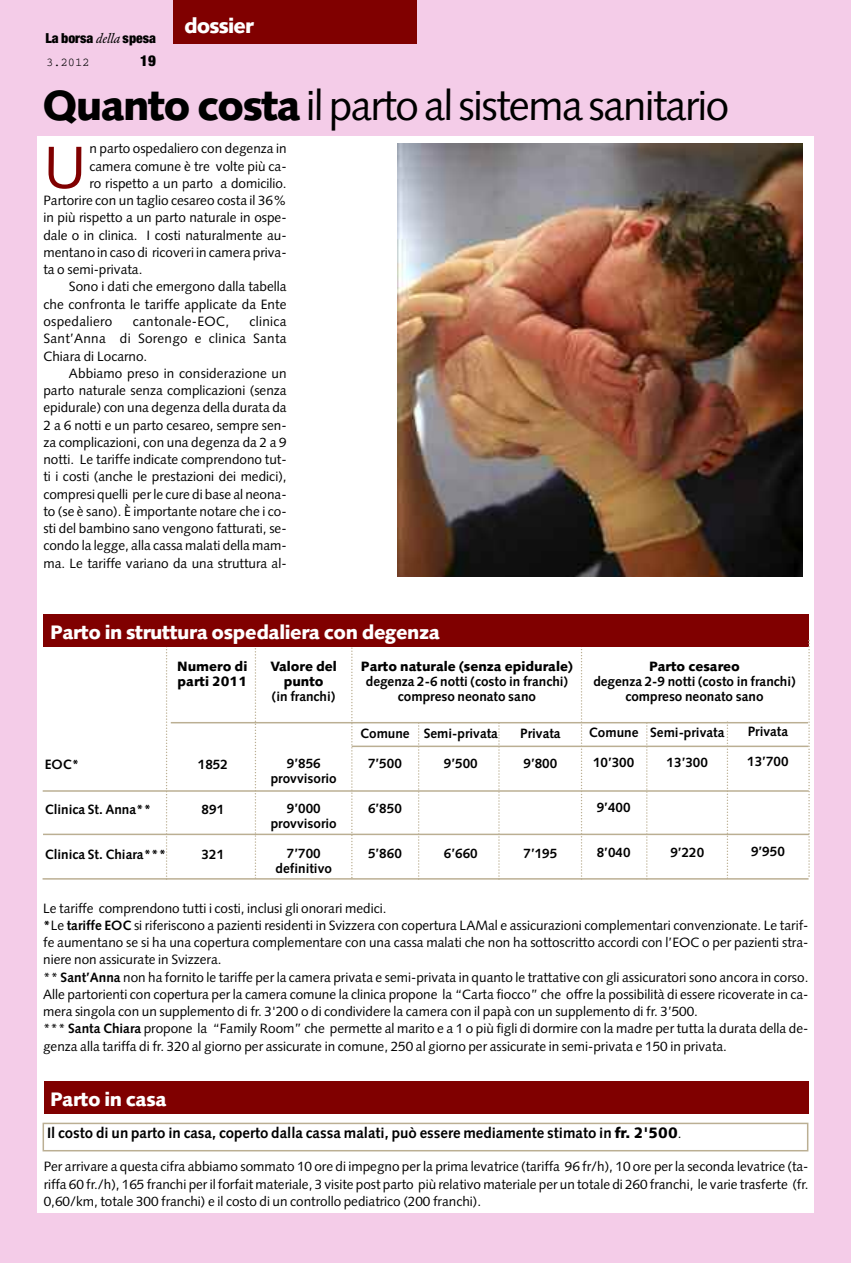
<style>
.page{position:relative;width:851px;height:1263px;background:#fff}
.page>*{position:absolute;margin:0;border:0;box-sizing:border-box;transform-origin:0 0}
.t1{font:59.55px "Syntax";color:#800000}
.t2{font:42px "Syntax";letter-spacing:-.035em;color:#000}
.t3{font:900 21px "Syntax";letter-spacing:-.04em;color:#fff}
.t4{font:900 19.5px "Syntax";letter-spacing:-.02em;color:#fff}
.t5{font:700 15px "Syntax";color:#000}
.t6{font:900 condensed 15px "Helvetica Neue";color:#000}
.t7{font:900 condensed 13.8px "Helvetica Neue";color:#000}
.t8{font:13.5px/17.2px "Syntax";color:#000;text-align:justify}
.t9{font:700 13.5px/15px "Syntax";color:#000;text-align:center}
.t10{font:900 13.5px/15px "Syntax";color:#000}
.t11{font:13.5px "Syntax";letter-spacing:.02em;color:#000}
.t12{font:12px "Courier";color:#000}
.s1{font-family:"Garamond BE";font-weight:400;font-style:italic;font-stretch:normal}
.s2{font-weight:900}
.s3{font-weight:700}
.s4{font-weight:400;font-size:13.5px}
</style>
<div class="page">
<div style="left:0;top:0;width:850px;height:1263px;background:#f4cce8"></div>
<div style="left:38px;top:136px;width:775px;height:1077px;background:#fff"></div>
<div style="left:173px;top:0;width:244px;height:44px;background:#800000"></div>
<svg style="left:580px;top:647px;width:2px;height:230px"></svg>
<svg style="left:255px;top:648px;width:1px;height:230px"></svg>
<svg style="left:351px;top:647px;width:1px;height:231px"></svg>
<svg style="left:166px;top:647px;width:1px;height:230px"></svg>
<div style="left:44px;top:614px;width:764px;height:33px;background:#800000"></div>
<div style="left:44px;top:1081px;width:764px;height:33px;background:#800000"></div>
<svg style="left:418px;top:723px;width:1px;height:154px"></svg>
<svg style="left:498px;top:723px;width:1px;height:154px"></svg>
<svg style="left:646px;top:723px;width:1px;height:154px"></svg>
<svg style="left:726px;top:721px;width:2px;height:157px"></svg>
<svg style="left:808px;top:640px;width:1px;height:237px"></svg>
<hr style="left:171px;top:722px;width:637px;height:1px;background:#bbaf93">
<hr style="left:43px;top:790px;width:765px;height:2px;background:#bbaf93">
<hr style="left:43px;top:834px;width:766px;height:1px;background:#bbaf93">
<hr style="left:43px;top:878px;width:765px;height:2px;background:#bbaf93">
<hr style="left:352px;top:746px;width:456px;height:1px;background:#bbaf93">
<div style="left:43px;top:1123px;width:765px;height:28px;border:2px solid #bbaf93"></div>
<img style="left:397px;top:143px;width:405px;height:433px">
<p class="t7" style="left:45px;top:34px;width:112px">La borsa <span class="s1">della</span> spesa</p>
<p class="t12" style="left:46px;top:58px;width:45px">3.2012</p>
<p class="t6" style="left:140px;top:55px;width:17px">19</p>
<h3 class="t3" style="left:184px;top:17px;width:71px">dossier</h3>
<h2 class="t2" style="left:43px;top:88px;width:688px"><span class="s2">Quanto costa</span> il parto al sistema sanitario</h2>
<h1 class="t1" style="left:43px;top:143px;width:44px">U</h1>
<p class="t8" style="left:90px;top:141px;width:198px">n parto ospedaliero con degenza in</p>
<p class="t8" style="left:90px;top:159px;width:198px">camera comune è tre volte più ca-</p>
<p class="t8" style="left:90px;top:176px;width:198px">ro rispetto a un parto a domicilio.</p>
<p class="t8" style="left:43px;top:193px;width:245px">Partorire con un taglio cesareo costa il 36%</p>
<p class="t8" style="left:43px;top:210px;width:245px">in più rispetto a un parto naturale in ospe-</p>
<p class="t8" style="left:43px;top:228px;width:245px">dale o in clinica. I costi naturalmente au-</p>
<p class="t8" style="left:43px;top:245px;width:245px">mentano in caso di ricoveri in camera priva-</p>
<p class="t8" style="left:43px;top:262px;width:100px">ta o semi-privata.</p>
<p class="t8" style="left:69px;top:279px;width:219px">Sono i dati che emergono dalla tabella</p>
<p class="t8" style="left:43px;top:297px;width:245px">che confronta le tariffe applicate da Ente</p>
<p class="t11" style="left:43px;top:316px;width:70px">ospedaliero</p>
<p class="t11" style="left:133px;top:316px;width:98px">cantonale-EOC,</p>
<p class="t8" style="left:43px;top:314px;width:245px;text-indent:206px">clinica Sant’Anna di Sorengo e clinica Santa Chiara di Locarno.</p>
<p class="t8" style="left:43px;top:366px;width:245px;text-indent:26px">Abbiamo preso in considerazione un parto naturale senza complicazioni (senza epidurale) con una degenza della durata da 2 a 6 notti e un parto cesareo, sempre sen&shy;za complicazioni, con una degenza da 2 a 9 notti. Le tariffe indicate comprendono tut&shy;ti i costi (anche le prestazioni dei medici), compresi quelli per le cure di base al neona&shy;to (se è sano). È importante notare che i co&shy;sti del bambino sano vengono fatturati, se&shy;condo la legge, alla cassa malati della mam&shy;ma. Le tariffe variano da una struttura al-</p>
<h3 class="t4" style="left:50px;top:624px;width:391px">Parto in struttura ospedaliera con degenza</h3>
<p class="t10" style="left:177px;top:661px;width:72px">Numero di parti 2011</p>
<p class="t9" style="left:45px;top:758px;width:36px">EOC*</p>
<p class="t9" style="left:45px;top:803px;width:108px">Clinica St. Anna**</p>
<p class="t9" style="left:45px;top:848px;width:123px">Clinica St. Chiara***</p>
<p class="t9" style="left:198px;top:758px;width:32px">1852</p>
<p class="t9" style="left:202px;top:803px;width:24px">891</p>
<p class="t9" style="left:202px;top:848px;width:24px">321</p>
<p class="t10" style="left:270px;top:660px;width:68px;text-align:center">Valore del punto</p>
<p class="t9" style="left:272px;top:690px;width:65px">(in franchi)</p>
<p class="t9" style="left:271px;top:757px;width:67px">9’856 provvisorio</p>
<p class="t9" style="left:271px;top:802px;width:67px">9’000 provvisorio</p>
<p class="t9" style="left:275px;top:847px;width:58px">7’700 definitivo</p>
<p class="t10" style="left:361px;top:661px;width:213px">Parto naturale (senza epidurale)</p>
<p class="t9" style="left:366px;top:675px;width:204px">degenza 2-6 notti (costo in franchi) compreso neonato sano</p>
<p class="t9" style="left:360px;top:727px;width:51px">Comune</p>
<p class="t9" style="left:368px;top:757px;width:35px">7’500</p>
<p class="t9" style="left:368px;top:802px;width:35px">6’850</p>
<p class="t9" style="left:368px;top:847px;width:35px">5’860</p>
<p class="t9" style="left:423px;top:727px;width:76px">Semi-privata</p>
<p class="t9" style="left:444px;top:757px;width:35px">9’500</p>
<p class="t9" style="left:444px;top:847px;width:35px">6’660</p>
<p class="t9" style="left:520px;top:727px;width:42px">Privata</p>
<p class="t9" style="left:523px;top:757px;width:35px">9’800</p>
<p class="t9" style="left:523px;top:847px;width:35px">7’195</p>
<p class="t10" style="left:649px;top:661px;width:92px">Parto cesareo</p>
<p class="t9" style="left:593px;top:675px;width:204px">degenza 2-9 notti (costo in franchi) compreso neonato sano</p>
<p class="t9" style="left:588px;top:726px;width:51px">Comune</p>
<p class="t9" style="left:593px;top:756px;width:43px">10’300</p>
<p class="t9" style="left:596px;top:801px;width:35px">9’400</p>
<p class="t9" style="left:596px;top:846px;width:35px">8’040</p>
<p class="t9" style="left:650px;top:726px;width:76px">Semi-privata</p>
<p class="t9" style="left:666px;top:756px;width:43px">13’300</p>
<p class="t9" style="left:670px;top:846px;width:35px">9’220</p>
<p class="t9" style="left:747px;top:725px;width:42px">Privata</p>
<p class="t9" style="left:747px;top:755px;width:43px">13’700</p>
<p class="t9" style="left:751px;top:845px;width:35px">9’950</p>
<p class="t8" style="left:43px;top:900px;width:766px;text-align:left">Le tariffe comprendono tutti i costi, inclusi gli onorari medici.<br><span class="s3">*</span>Le <span class="s3">tariffe EOC</span> si riferiscono a pazienti residenti in Svizzera con copertura LAMal e assicurazioni complementari convenzionate. Le tarif&shy;fe aumentano se si ha una copertura complementare con una cassa malati che non ha sottoscritto accordi con l’EOC o per pazienti stra&shy;niere non assicurate in Svizzera.<br>** <span class="s3">Sant’Anna</span> non ha fornito le tariffe per la camera privata e semi-privata in quanto le trattative con gli assicuratori sono ancora in corso.<br>Alle partorienti con copertura per la camera comune la clinica propone la “Carta fiocco” che offre la possibilità di essere ricoverate in ca&shy;mera singola con un supplemento di fr. 3'200 o di condividere la camera con il papà con un supplemento di fr. 3’500.<br>*** <span class="s3">Santa Chiara</span> propone la “Family Room” che permette al marito e a 1 o più figli di dormire con la madre per tutta la durata della de&shy;genza alla tariffa di fr. 320 al giorno per assicurate in comune, 250 al giorno per assicurate in semi-privata e 150 in privata.</p>
<h3 class="t4" style="left:50px;top:1091px;width:118px">Parto in casa</h3>
<p class="t5" style="left:47px;top:1127px;width:635px">Il costo di un parto in casa, coperto dalla cassa malati, può essere mediamente stimato in <span class="s2">fr. 2'500</span><span class="s4">.</span></p>
<p class="t8" style="left:44px;top:1159px;width:766px">Per arrivare a questa cifra abbiamo sommato 10 ore di impegno per la prima levatrice (tariffa 96 fr/h), 10 ore per la seconda levatrice (ta&shy;riffa 60 fr./h), 165 franchi per il forfait materiale, 3 visite post parto più relativo materiale per un totale di 260 franchi, le varie trasferte (fr.<br>0,60/km, totale 300 franchi) e il costo di un controllo pediatrico (200 franchi).</p>
</div>
